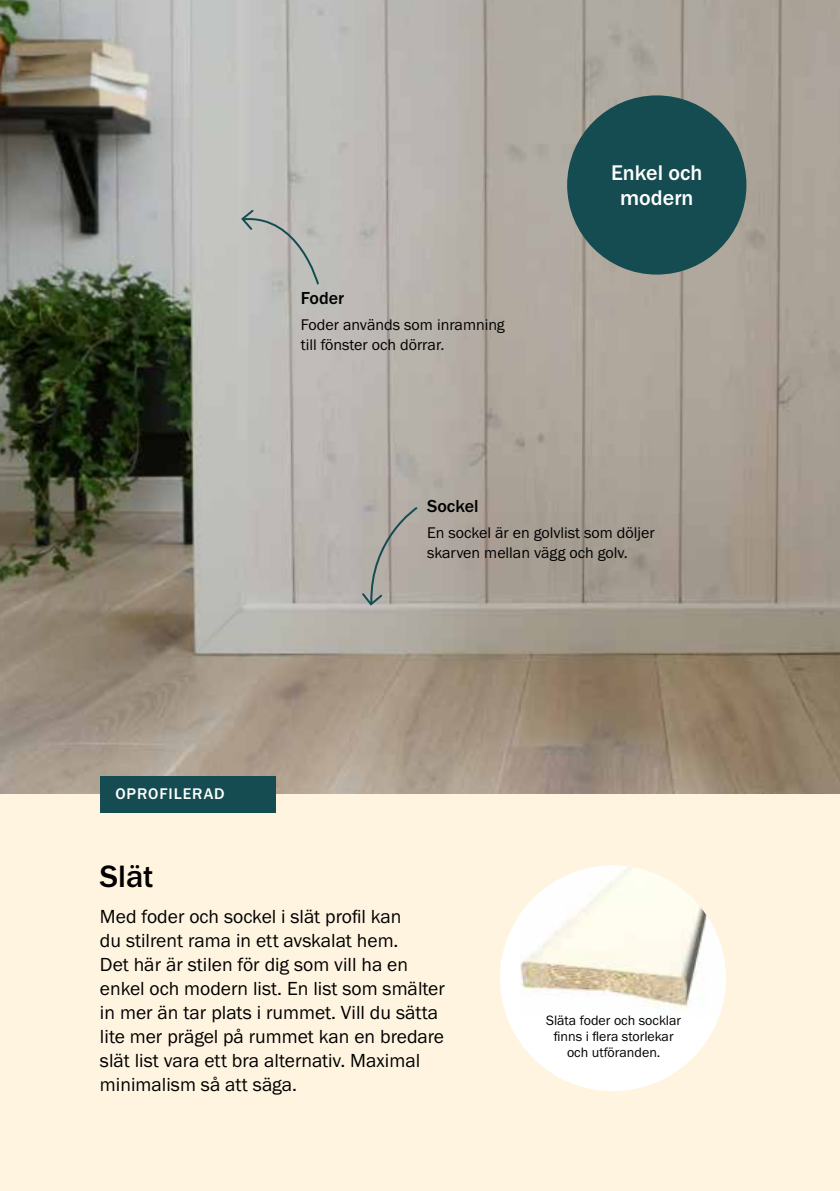
<style>
.page{position:relative;width:840px;height:1191px;background:#fff}
.page>*{position:absolute;margin:0;border:0;box-sizing:border-box;transform-origin:0 0}
.t1{font:500 32px "Franklin Gothic URW";color:#000}
.t2{font:500 22px/24.8px "Franklin Gothic URW";color:#fff;text-align:center}
.t3{font:19.6px/24px "Franklin Gothic URW Boo";color:#000}
.t4{font:500 18px "Franklin Gothic URW";color:#000}
.t5{font:16px/20px "Franklin Gothic URW Boo";color:#000}
.t6{font:500 16px "Franklin Gothic URW";letter-spacing:.06em;color:#fff}
.t7{font:14px/16px "Franklin Gothic URW Boo";color:#000;text-align:center}
</style>
<div class="page">
<img style="left:0;top:0;width:839px;height:794px">
<div style="left:0;top:794px;width:839px;height:397px;background:#fff4e0"></div>
<div style="left:100px;top:776px;width:176px;height:36px;background:#154c51"></div>
<div style="left:499px;top:865px;width:226px;height:226px;background:#fff;border-radius:50%"></div>
<img style="left:520px;top:865px;width:205px;height:153px">
<div style="left:567px;top:95px;width:179px;height:179px;background:#154c51;border-radius:50%"></div>
<svg style="left:360px;top:506px;width:58px;height:102px;background:#aba8a1"></svg>
<svg style="left:240px;top:208px;width:79px;height:77px;background:#b7b9b5"></svg>
<p class="t4" style="left:300px;top:287px;width:45px">Foder</p>
<p class="t5" style="left:300px;top:314px;width:205px">Foder används som inramning till fönster och dörrar.</p>
<p class="t2" style="left:610px;top:160px;width:93px">Enkel och modern</p>
<p class="t6" style="left:115px;top:784px;width:111px">OPROFILERAD</p>
<p class="t4" style="left:427px;top:495px;width:53px">Sockel</p>
<p class="t5" style="left:427px;top:522px;width:229px">En sockel är en golvlist som döljer skarven mellan vägg och golv.</p>
<h1 class="t1" style="left:100px;top:856px;width:55px">Slät</h1>
<p class="t3" style="left:100px;top:904px;width:346px">Med foder och sockel i slät profil kan<br>du stilrent rama in ett avskalat hem.<br>Det här är stilen för dig som vill ha en enkel och modern list. En list som smälter in mer än tar plats i rummet. Vill du sätta lite mer prägel på rummet kan en bredare slät list vara ett bra alternativ. Maximal minimalism så att säga.</p>
<p class="t7" style="left:546px;top:1012px;width:136px">Släta foder och socklar finns i flera storlekar och utföranden.</p>
</div>
